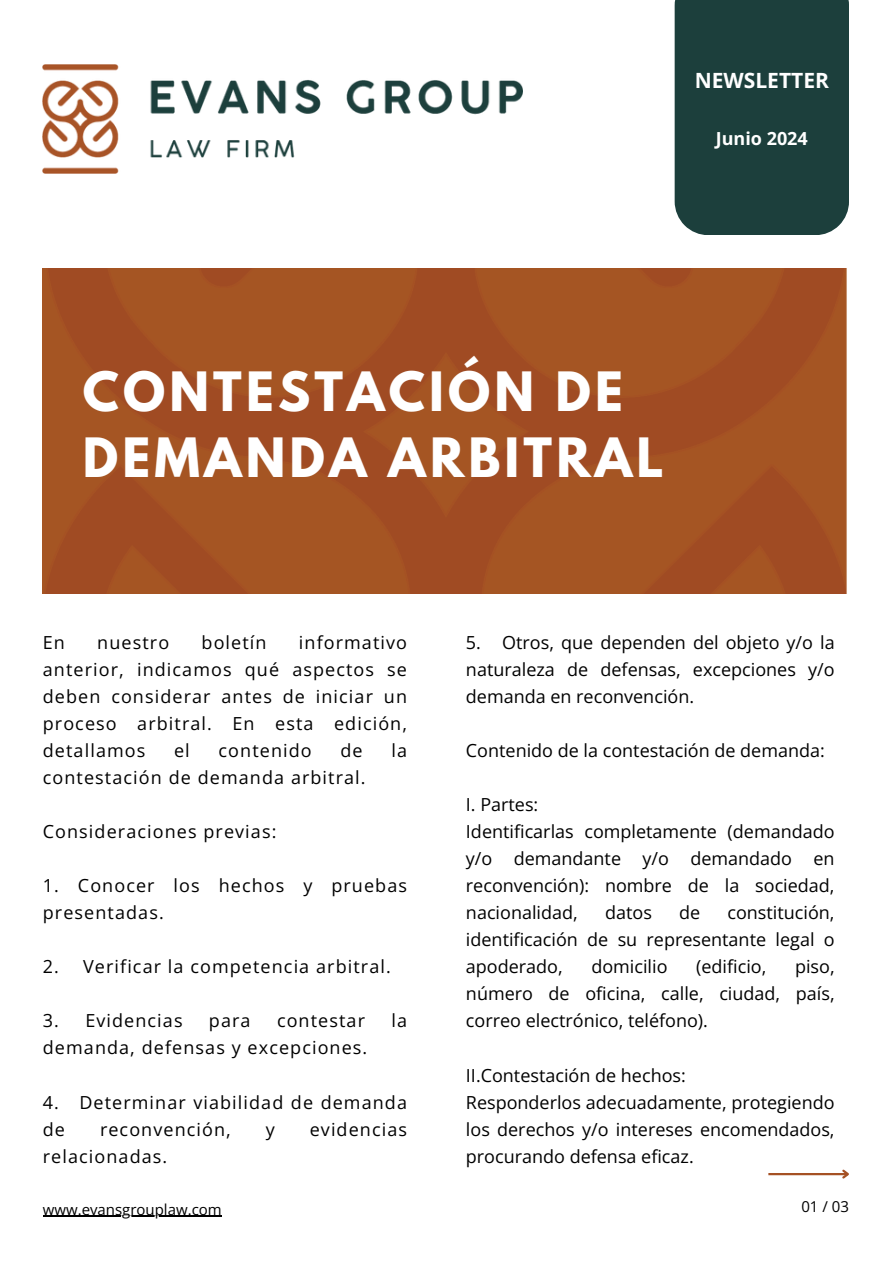
<style>
.page{position:relative;width:894px;height:1264px;background:#fff}
.page>*{position:absolute;margin:0;border:0;box-sizing:border-box;transform-origin:0 0}
.t1{font:700 48px/66.3px "League Spartan";letter-spacing:.085em;color:#fff}
.t2{font:700 21px "Open Sans";color:#fff}
.t3{font:18px/27px "Open Sans";color:#000;text-align:justify}
.t4{font:18px/27px "Open Sans";letter-spacing:.06em;color:#000}
.t5{font:700 18px "Open Sans";color:#fff}
.t6{font:15px "Open Sans";color:#000}
</style>
<div class="page">
<img style="left:43px;top:269px;width:804px;height:324px">
<div style="left:674px;top:0;width:174px;height:235px;background:#1c3f3c"></div>
<hr style="left:768px;top:1172px;width:79px;height:3px;background:#a55124">
<svg style="left:840px;top:1169px;width:9px;height:10px"></svg>
<img style="left:43px;top:65px;width:479px;height:108px">
<hr style="left:43px;top:1215px;width:179px;height:1px;background:#000">
<h2 class="t2" style="left:694px;top:66px;width:136px">NEWSLETTER</h2>
<h3 class="t5" style="left:715px;top:125px;width:94px">Junio 2024</h3>
<h4 class="t1" style="left:83px;top:364px;width:582px">CONTESTACIÓN DE<br>DEMANDA ARBITRAL</h4>
<h1 class="t3" style="left:43px;top:628px;width:24px">En</h1>
<h1 class="t4" style="left:97px;top:628px;width:73px">nuestro</h1>
<h1 class="t4" style="left:201px;top:628px;width:66px">boletín</h1>
<h1 class="t3" style="left:43px;top:628px;width:365px;text-indent:256px">informativo anterior, indicamos qué aspectos se deben considerar antes de iniciar un proceso arbitral. En esta edición, detallamos</h1>
<h1 class="t3" style="left:174px;top:736px;width:17px">el</h1>
<h1 class="t4" style="left:218px;top:736px;width:95px">contenido</h1>
<h1 class="t3" style="left:340px;top:736px;width:24px">de</h1>
<h1 class="t3" style="left:391px;top:736px;width:17px">la</h1>
<h1 class="t4" style="left:43px;top:763px;width:324px">contestación de demanda arbitral.</h1>
<h4 class="t4" style="left:43px;top:817px;width:235px">Consideraciones previas:</h4>
<h4 class="t4" style="left:43px;top:871px;width:365px">1. Conocer los hechos y pruebas presentadas.</h4>
<h4 class="t4" style="left:43px;top:952px;width:349px">2. Verificar la competencia arbitral.</h4>
<h4 class="t4" style="left:43px;top:1006px;width:141px">3. Evidencias</h4>
<h4 class="t3" style="left:209px;top:1006px;width:43px">para</h4>
<h4 class="t4" style="left:277px;top:1006px;width:89px">contestar</h4>
<h4 class="t3" style="left:391px;top:1006px;width:17px">la</h4>
<h4 class="t4" style="left:43px;top:1033px;width:326px">demanda, defensas y excepciones.</h4>
<h4 class="t4" style="left:43px;top:1087px;width:365px">4. Determinar viabilidad de demanda de</h4>
<h4 class="t4" style="left:100px;top:1114px;width:132px">reconvención,</h4>
<h4 class="t3" style="left:266px;top:1114px;width:11px">y</h4>
<h4 class="t4" style="left:309px;top:1114px;width:99px">evidencias</h4>
<h4 class="t4" style="left:43px;top:1141px;width:126px">relacionadas.</h4>
<p class="t6" style="left:43px;top:1198px;width:180px">www.evansgrouplaw.com</p>
<h4 class="t3" style="left:466px;top:628px;width:370px">5. Otros, que dependen del objeto y/o la naturaleza de defensas, excepciones y/o demanda en reconvención.</h4>
<h4 class="t3" style="left:466px;top:736px;width:360px">Contenido de la contestación de demanda:</h4>
<h4 class="t3" style="left:466px;top:790px;width:370px;text-align:left">I. Partes:<br>Identificarlas completamente (demandado y/o demandante y/o demandado en reconvención): nombre de la sociedad, nacionalidad,</h4>
<h4 class="t3" style="left:466px;top:898px;width:370px;text-indent:261px">constitución, identificación de su representante legal o apoderado,</h4>
<h4 class="t3" style="left:605px;top:898px;width:48px">datos</h4>
<h4 class="t3" style="left:679px;top:898px;width:23px">de</h4>
<h4 class="t3" style="left:591px;top:952px;width:78px">domicilio</h4>
<h4 class="t3" style="left:696px;top:952px;width:72px">(edificio,</h4>
<h4 class="t3" style="left:466px;top:952px;width:370px;text-indent:329px">piso, número de oficina, calle, ciudad, país, correo electrónico, teléfono).</h4>
<p class="t3" style="left:466px;top:1060px;width:370px;text-align:left">II.Contestación de hechos:<br>Responderlos adecuadamente, protegiendo los derechos y/o intereses encomendados, procurando defensa eficaz.</p>
<h4 class="t6" style="left:801px;top:1196px;width:49px">01 / 03</h4>
</div>
